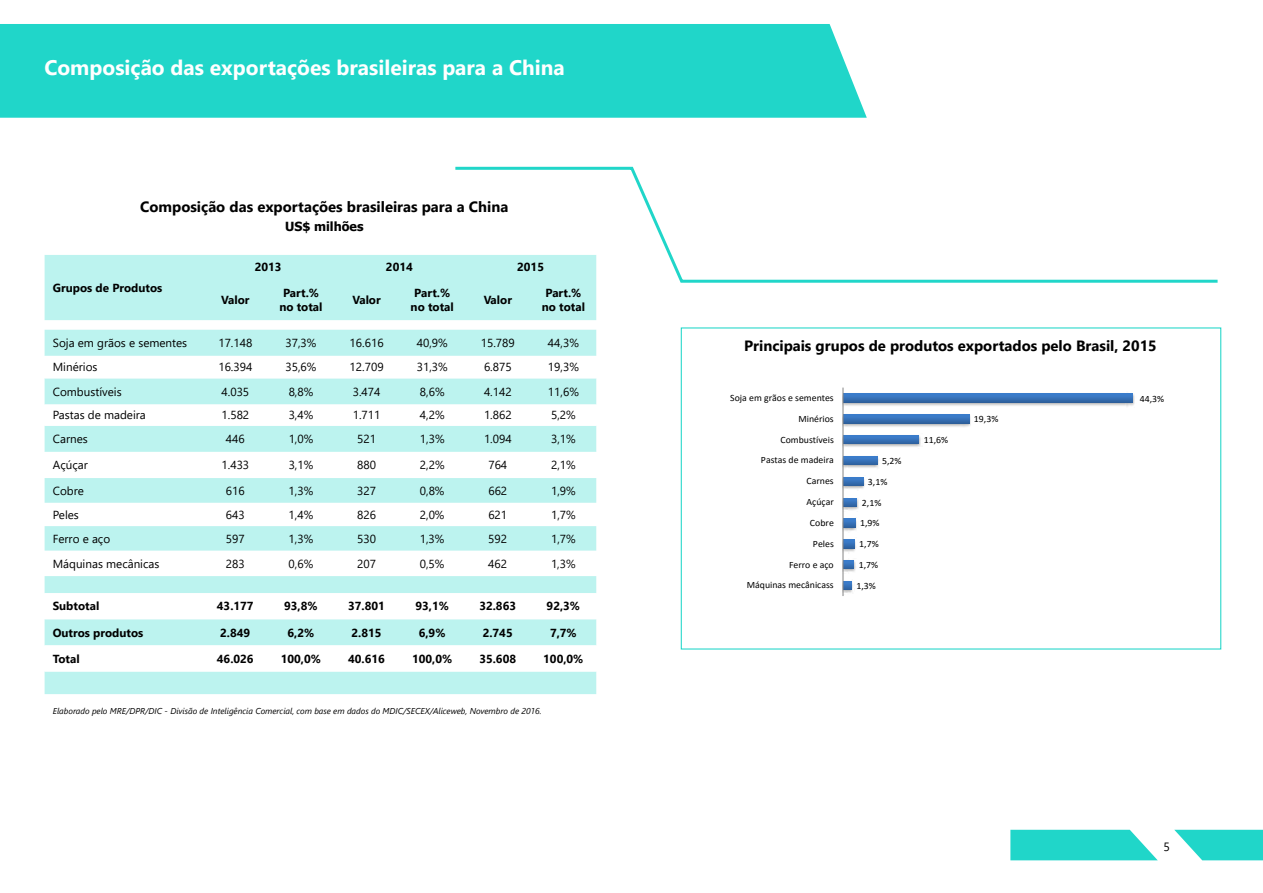
<style>
.page{position:relative;width:1263px;height:893px;background:#fff}
.page>*{position:absolute;margin:0;border:0;box-sizing:border-box;transform-origin:0 0}
.t1{font:700 21px "Segoe UI";color:#fff}
.t2{font:700 14.85px "Segoe UI";color:#000}
.t3{font:700 12.6px "Tahoma";color:#000}
.t4{font:12px "Segoe UI";color:#000}
.t5{font:11.7px "Segoe UI";color:#000}
.t6{font:700 11.7px/14px "Segoe UI";color:#000;text-align:center}
.t7{font:9.6px/20.9px "Calibri";color:#000;text-align:right}
.t8{font:italic 8.55px "Segoe UI";color:#000}
</style>
<div class="page">
<div style="left:0;top:24px;width:867px;height:94px;background:#20d6c9"></div>
<svg style="left:1010px;top:830px;width:148px;height:30px"></svg>
<svg style="left:1174px;top:830px;width:89px;height:30px"></svg>
<svg style="left:455px;top:166px;width:763px;height:118px"></svg>
<svg style="left:45px;top:255px;width:551px;height:439px;fill:#bcf3ef"></svg>
<svg style="left:45px;top:356px;width:551px;height:122px"></svg>
<svg style="left:45px;top:593px;width:551px;height:78px"></svg>
<img style="left:844px;top:393px;width:291px;height:14px">
<img style="left:844px;top:414px;width:127px;height:13px">
<img style="left:844px;top:435px;width:77px;height:12px">
<img style="left:844px;top:456px;width:35px;height:12px">
<img style="left:844px;top:477px;width:21px;height:12px">
<img style="left:844px;top:499px;width:15px;height:11px">
<img style="left:844px;top:518px;width:13px;height:13px">
<img style="left:844px;top:539px;width:12px;height:13px">
<img style="left:844px;top:560px;width:12px;height:12px">
<img style="left:844px;top:581px;width:9px;height:12px">
<svg style="left:844px;top:394px;width:289px;height:8px"></svg>
<svg style="left:844px;top:415px;width:125px;height:8px"></svg>
<svg style="left:844px;top:436px;width:75px;height:8px"></svg>
<svg style="left:844px;top:456px;width:33px;height:9px"></svg>
<svg style="left:844px;top:477px;width:19px;height:9px"></svg>
<svg style="left:844px;top:498px;width:13px;height:8px"></svg>
<svg style="left:844px;top:519px;width:11px;height:8px"></svg>
<svg style="left:844px;top:540px;width:10px;height:8px"></svg>
<svg style="left:844px;top:561px;width:10px;height:8px"></svg>
<svg style="left:844px;top:581px;width:7px;height:9px"></svg>
<hr style="left:843px;top:388px;width:1px;height:208px;background:#868686">
<h1 class="t1" style="left:44px;top:51px;width:522px">Composição das exportações brasileiras para a China</h1>
<p class="t2" style="left:140px;top:195px;width:370px">Composição das exportações brasileiras para a China</p>
<p class="t3" style="left:285px;top:218px;width:80px">US$ milhões</p>
<p class="t6" style="left:53px;top:281px;width:111px">Grupos de Produtos</p>
<p class="t6" style="left:255px;top:260px;width:28px">2013</p>
<p class="t6" style="left:386px;top:260px;width:28px">2014</p>
<p class="t6" style="left:517px;top:260px;width:28px">2015</p>
<p class="t6" style="left:221px;top:293px;width:30px">Valor</p>
<p class="t6" style="left:279px;top:285px;width:45px">Part.% no total</p>
<p class="t6" style="left:352px;top:293px;width:30px">Valor</p>
<p class="t6" style="left:411px;top:285px;width:45px">Part.% no total</p>
<p class="t6" style="left:484px;top:293px;width:30px">Valor</p>
<p class="t6" style="left:542px;top:285px;width:45px">Part.% no total</p>
<p class="t5" style="left:53px;top:333px;width:136px">Soja em grãos e sementes</p>
<p class="t5" style="left:218px;top:333px;width:35px">17.148</p>
<p class="t5" style="left:285px;top:333px;width:32px">37,3%</p>
<p class="t5" style="left:350px;top:333px;width:35px">16.616</p>
<p class="t5" style="left:417px;top:333px;width:32px">40,9%</p>
<p class="t5" style="left:481px;top:333px;width:35px">15.789</p>
<p class="t5" style="left:548px;top:333px;width:32px">44,3%</p>
<p class="t5" style="left:53px;top:358px;width:46px">Minérios</p>
<p class="t5" style="left:218px;top:358px;width:35px">16.394</p>
<p class="t5" style="left:285px;top:358px;width:32px">35,6%</p>
<p class="t5" style="left:350px;top:358px;width:35px">12.709</p>
<p class="t5" style="left:417px;top:358px;width:32px">31,3%</p>
<p class="t5" style="left:484px;top:358px;width:29px">6.875</p>
<p class="t5" style="left:548px;top:358px;width:32px">19,3%</p>
<p class="t5" style="left:53px;top:382px;width:70px">Combustíveis</p>
<p class="t5" style="left:222px;top:382px;width:29px">4.035</p>
<p class="t5" style="left:289px;top:382px;width:26px">8,8%</p>
<p class="t5" style="left:353px;top:382px;width:29px">3.474</p>
<p class="t5" style="left:420px;top:382px;width:26px">8,6%</p>
<p class="t5" style="left:484px;top:382px;width:29px">4.142</p>
<p class="t5" style="left:548px;top:382px;width:32px">11,6%</p>
<p class="t5" style="left:53px;top:406px;width:95px">Pastas de madeira</p>
<p class="t5" style="left:222px;top:406px;width:29px">1.582</p>
<p class="t5" style="left:289px;top:406px;width:26px">3,4%</p>
<p class="t5" style="left:353px;top:406px;width:29px">1.711</p>
<p class="t5" style="left:420px;top:406px;width:26px">4,2%</p>
<p class="t5" style="left:484px;top:406px;width:29px">1.862</p>
<p class="t5" style="left:551px;top:406px;width:26px">5,2%</p>
<p class="t5" style="left:53px;top:429px;width:36px">Carnes</p>
<p class="t5" style="left:226px;top:429px;width:20px">446</p>
<p class="t5" style="left:289px;top:429px;width:26px">1,0%</p>
<p class="t5" style="left:357px;top:429px;width:20px">521</p>
<p class="t5" style="left:420px;top:429px;width:26px">1,3%</p>
<p class="t5" style="left:484px;top:429px;width:29px">1.094</p>
<p class="t5" style="left:551px;top:429px;width:26px">3,1%</p>
<p class="t5" style="left:53px;top:456px;width:36px">Açúçar</p>
<p class="t5" style="left:222px;top:456px;width:29px">1.433</p>
<p class="t5" style="left:289px;top:456px;width:26px">3,1%</p>
<p class="t5" style="left:357px;top:456px;width:20px">880</p>
<p class="t5" style="left:420px;top:456px;width:26px">2,2%</p>
<p class="t5" style="left:488px;top:456px;width:20px">764</p>
<p class="t5" style="left:551px;top:456px;width:26px">2,1%</p>
<p class="t5" style="left:53px;top:481px;width:33px">Cobre</p>
<p class="t5" style="left:226px;top:481px;width:20px">616</p>
<p class="t5" style="left:289px;top:481px;width:26px">1,3%</p>
<p class="t5" style="left:357px;top:481px;width:20px">327</p>
<p class="t5" style="left:420px;top:481px;width:26px">0,8%</p>
<p class="t5" style="left:488px;top:481px;width:20px">662</p>
<p class="t5" style="left:551px;top:481px;width:26px">1,9%</p>
<p class="t5" style="left:53px;top:505px;width:28px">Peles</p>
<p class="t5" style="left:226px;top:505px;width:20px">643</p>
<p class="t5" style="left:289px;top:505px;width:26px">1,4%</p>
<p class="t5" style="left:357px;top:505px;width:20px">826</p>
<p class="t5" style="left:420px;top:505px;width:26px">2,0%</p>
<p class="t5" style="left:488px;top:505px;width:20px">621</p>
<p class="t5" style="left:551px;top:505px;width:26px">1,7%</p>
<p class="t5" style="left:53px;top:529px;width:59px">Ferro e aço</p>
<p class="t5" style="left:226px;top:529px;width:20px">597</p>
<p class="t5" style="left:289px;top:529px;width:26px">1,3%</p>
<p class="t5" style="left:357px;top:529px;width:20px">530</p>
<p class="t5" style="left:420px;top:529px;width:26px">1,3%</p>
<p class="t5" style="left:488px;top:529px;width:20px">592</p>
<p class="t5" style="left:551px;top:529px;width:26px">1,7%</p>
<p class="t5" style="left:53px;top:554px;width:108px">Máquinas mecânicas</p>
<p class="t5" style="left:226px;top:554px;width:20px">283</p>
<p class="t5" style="left:289px;top:554px;width:26px">0,6%</p>
<p class="t5" style="left:357px;top:554px;width:20px">207</p>
<p class="t5" style="left:420px;top:554px;width:26px">0,5%</p>
<p class="t5" style="left:488px;top:554px;width:20px">462</p>
<p class="t5" style="left:551px;top:554px;width:26px">1,3%</p>
<p class="t6" style="left:53px;top:599px;width:48px">Subtotal</p>
<p class="t6" style="left:217px;top:599px;width:38px">43.177</p>
<p class="t6" style="left:284px;top:599px;width:35px">93,8%</p>
<p class="t6" style="left:348px;top:599px;width:38px">37.801</p>
<p class="t6" style="left:415px;top:599px;width:35px">93,1%</p>
<p class="t6" style="left:479px;top:599px;width:38px">32.863</p>
<p class="t6" style="left:547px;top:599px;width:35px">92,3%</p>
<p class="t6" style="left:53px;top:625px;width:92px">Outros produtos</p>
<p class="t6" style="left:220px;top:625px;width:32px">2.849</p>
<p class="t6" style="left:288px;top:625px;width:28px">6,2%</p>
<p class="t6" style="left:351px;top:625px;width:32px">2.815</p>
<p class="t6" style="left:419px;top:625px;width:28px">6,9%</p>
<p class="t6" style="left:483px;top:625px;width:32px">2.745</p>
<p class="t6" style="left:550px;top:625px;width:28px">7,7%</p>
<p class="t6" style="left:53px;top:651px;width:29px">Total</p>
<p class="t6" style="left:217px;top:651px;width:38px">46.026</p>
<p class="t6" style="left:281px;top:651px;width:42px">100,0%</p>
<p class="t6" style="left:348px;top:651px;width:38px">40.616</p>
<p class="t6" style="left:412px;top:651px;width:42px">100,0%</p>
<p class="t6" style="left:479px;top:651px;width:38px">35.608</p>
<p class="t6" style="left:543px;top:651px;width:42px">100,0%</p>
<p class="t8" style="left:53px;top:704px;width:490px">Elaborado pelo MRE/DPR/DIC - Divisão de Inteligência Comercial, com base em dados do MDIC/SECEX/Aliceweb, Novembro de 2016.</p>
<p class="t2" style="left:744px;top:334px;width:414px">Principais grupos de produtos exportados pelo Brasil, 2015</p>
<p class="t7" style="left:730px;top:387px;width:105px">Soja em grãos e sementes<br>Minérios<br>Combustíveis<br>Pastas de madeira<br>Carnes<br>Açúçar<br>Cobre<br>Peles<br>Ferro e aço<br>Máquinas mecânicass</p>
<p class="t7" style="left:882px;top:450px;width:21px">5,2%</p>
<p class="t7" style="left:868px;top:471px;width:21px">3,1%</p>
<p class="t7" style="left:862px;top:492px;width:21px">2,1%</p>
<p class="t7" style="left:860px;top:513px;width:21px">1,9%</p>
<p class="t7" style="left:859px;top:533px;width:21px">1,7%</p>
<p class="t7" style="left:859px;top:554px;width:21px">1,7%</p>
<p class="t7" style="left:856px;top:575px;width:21px">1,3%</p>
<p class="t7" style="left:924px;top:429px;width:26px">11,6%</p>
<p class="t7" style="left:974px;top:408px;width:26px">19,3%</p>
<p class="t7" style="left:1140px;top:388px;width:26px">44,3%</p>
<p class="t4" style="left:1163px;top:837px;width:8px">5</p>
</div>
